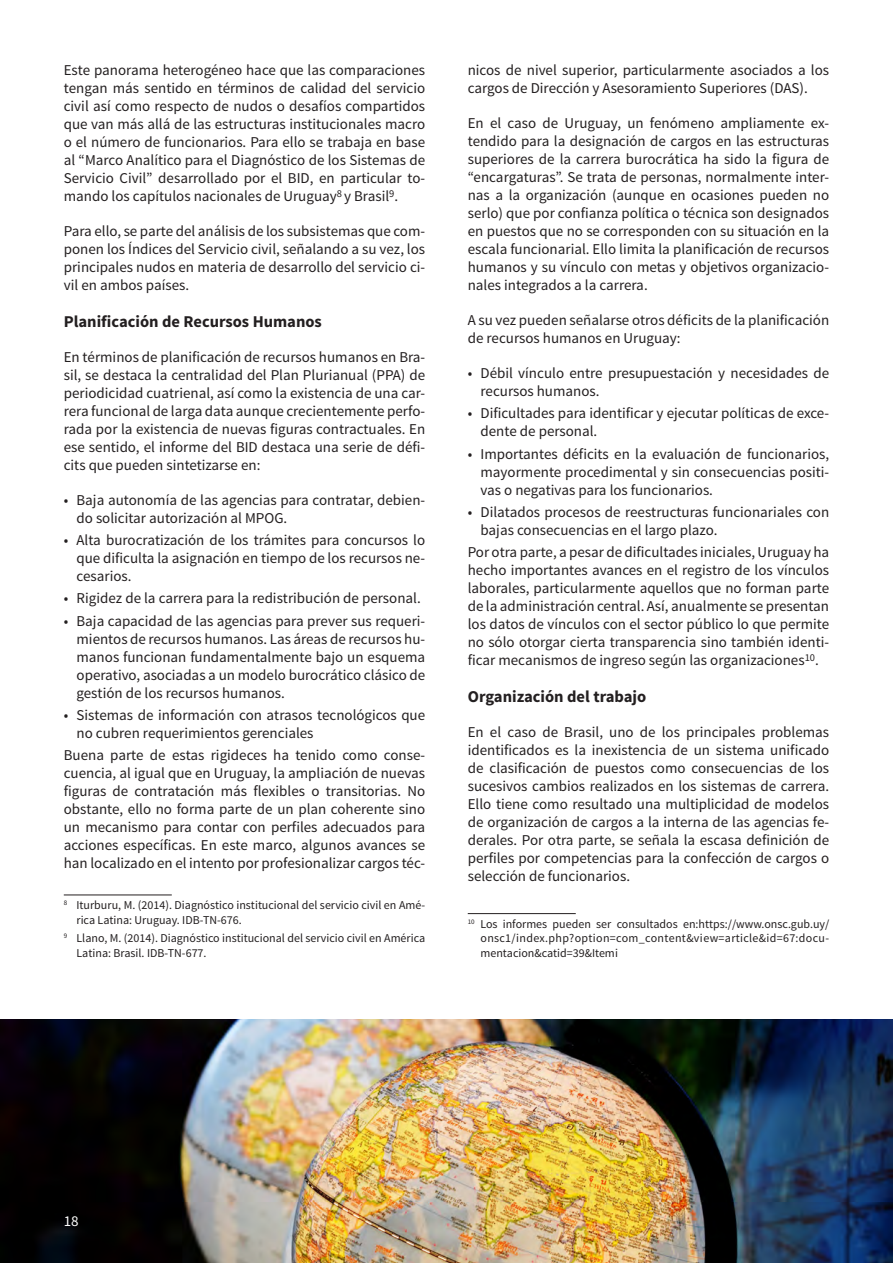
<style>
.page{position:relative;width:893px;height:1263px;background:#fff}
.page>*{position:absolute;margin:0;border:0;box-sizing:border-box;transform-origin:0 0}
.texto{font:700 16.5px "Source Sans Pro";color:#231f20}
.texto-2{font:15px/18px "Source Sans Pro";color:#231f20;text-align:justify}
.t1{font:15px "Source Sans Pro";color:#fff}
.nota_rodapé{font:12px/14.4px "Source Sans Pro";color:#231f20}
</style>
<div class="page">
<hr style="left:64px;top:895px;width:108px;height:1px;background:#231f20">
<hr style="left:468px;top:913px;width:108px;height:1px;background:#231f20">
<img style="left:0;top:1019px;width:893px;height:244px">
<p class="texto-2" style="left:64px;top:61px;width:363px">Este panorama heterogéneo hace que las comparaciones tengan más sentido en términos de calidad del servicio civil así como respecto de nudos o desafíos compartidos que van más allá de las estructuras institucionales macro o el número de funcionarios. Para ello se trabaja en base al “Marco Analítico para el Diagnóstico de los Sistemas de Servicio Civil” desarrollado por el BID, en particular to&shy;mando los capítulos nacionales de Uruguay<sup>8</sup> y Brasil<sup>9</sup>.</p>
<p class="texto-2" style="left:64px;top:222px;width:363px">Para ello, se parte del análisis de los subsistemas que com&shy;ponen los Índices del Servicio civil, señalando a su vez, los principales nudos en materia de desarrollo del servicio ci&shy;vil en ambos países.</p>
<p class="texto" style="left:64px;top:311px;width:260px">Planificación de Recursos Humanos</p>
<p class="texto-2" style="left:64px;top:348px;width:363px">En términos de planificación de recursos humanos en Bra&shy;sil, se destaca la centralidad del Plan Plurianual (PPA) de periodicidad cuatrienal, así como la existencia de una car&shy;rera funcional de larga data aunque crecientemente perfo&shy;rada por la existencia de nuevas figuras contractuales. En ese sentido, el informe del BID destaca una serie de défi&shy;cits que pueden sintetizarse en:</p>
<p class="texto-2" style="left:77px;top:491px;width:350px;text-indent:-13px">• Baja autonomía de las agencias para contratar, debien&shy;do solicitar autorización al MPOG.</p>
<p class="texto-2" style="left:77px;top:531px;width:350px;text-indent:-13px">• Alta burocratización de los trámites para concursos lo que dificulta la asignación en tiempo de los recursos ne&shy;cesarios.</p>
<p class="texto-2" style="left:64px;top:590px;width:358px">• Rigidez de la carrera para la redistribución de personal.</p>
<p class="texto-2" style="left:77px;top:612px;width:350px;text-indent:-13px">• Baja capacidad de las agencias para prever sus requeri&shy;mientos de recursos humanos. Las áreas de recursos hu&shy;manos funcionan fundamentalmente bajo un esquema operativo, asociadas a un modelo burocrático clásico de gestión de los recursos humanos.</p>
<p class="texto-2" style="left:77px;top:706px;width:350px;text-indent:-13px">• Sistemas de información con atrasos tecnológicos que no cubren requerimientos gerenciales</p>
<p class="texto-2" style="left:64px;top:746px;width:363px">Buena parte de estas rigideces ha tenido como conse&shy;cuencia, al igual que en Uruguay, la ampliación de nuevas figuras de contratación más flexibles o transitorias. No obstante, ello no forma parte de un plan coherente sino un mecanismo para contar con perfiles adecuados para acciones específicas. En este marco, algunos avances se han localizado en el intento por profesionalizar cargos téc-</p>
<p class="nota_rodapé" style="left:77px;top:898px;width:350px;text-indent:-13px"><sup>8</sup> Iturburu, M. (2014). Diagnóstico institucional del servicio civil en Amé&shy;rica Latina: Uruguay. IDB-TN-676.</p>
<p class="nota_rodapé" style="left:77px;top:931px;width:350px;text-indent:-13px"><sup>9</sup> Llano, M. (2014). Diagnóstico institucional del servicio civil en América<br>Latina: Brasil. IDB-TN-677.</p>
<p class="texto-2" style="left:468px;top:61px;width:363px">nicos de nivel superior, particularmente asociados a los cargos de Dirección y Asesoramiento Superiores (DAS).</p>
<p class="texto-2" style="left:468px;top:114px;width:363px">En el caso de Uruguay, un fenómeno ampliamente ex&shy;tendido para la designación de cargos en las estructuras superiores de la carrera burocrática ha sido la figura de “encargaturas”. Se trata de personas, normalmente inter&shy;nas a la organización (aunque en ocasiones pueden no serlo) que por confianza política o técnica son designados en puestos que no se corresponden con su situación en la escala funcionarial. Ello limita la planificación de recursos humanos y su vínculo con metas y objetivos organizacio&shy;nales integrados a la carrera.</p>
<p class="texto-2" style="left:468px;top:311px;width:363px">A su vez pueden señalarse otros déficits de la planificación de recursos humanos en Uruguay:</p>
<p class="texto-2" style="left:480px;top:364px;width:350px;text-indent:-13px">• Débil vínculo entre presupuestación y necesidades de recursos humanos.</p>
<p class="texto-2" style="left:480px;top:405px;width:350px;text-indent:-13px">• Dificultades para identificar y ejecutar políticas de exce&shy;dente de personal.</p>
<p class="texto-2" style="left:480px;top:445px;width:350px;text-indent:-13px">• Importantes déficits en la evaluación de funcionarios, mayormente procedimental y sin consecuencias positi&shy;vas o negativas para los funcionarios.</p>
<p class="texto-2" style="left:480px;top:503px;width:350px;text-indent:-13px">• Dilatados procesos de reestructuras funcionariales con bajas consecuencias en el largo plazo.</p>
<p class="texto-2" style="left:468px;top:543px;width:363px">Por otra parte, a pesar de dificultades iniciales, Uruguay ha hecho importantes avances en el registro de los vínculos laborales, particularmente aquellos que no forman parte de la administración central. Así, anualmente se presentan los datos de vínculos con el sector público lo que permite no sólo otorgar cierta transparencia sino también identi&shy;ficar mecanismos de ingreso según las organizaciones<sup>10</sup>.</p>
<p class="texto" style="left:468px;top:686px;width:180px">Organización del trabajo</p>
<p class="texto-2" style="left:468px;top:723px;width:363px">En el caso de Brasil, uno de los principales problemas identificados es la inexistencia de un sistema unificado de clasificación de puestos como consecuencias de los sucesivos cambios realizados en los sistemas de carrera.<br>Ello tiene como resultado una multiplicidad de modelos de organización de cargos a la interna de las agencias fe&shy;derales. Por otra parte, se señala la escasa definición de perfiles por competencias para la confección de cargos o selección de funcionarios.</p>
<p class="nota_rodapé" style="left:480px;top:917px;width:350px;text-align:justify;text-indent:-13px"><sup>10</sup> Los informes pueden ser consultados en:https://www.onsc.gub.uy/ onsc1/index.php?option=com_content&amp;view=article&amp;id=67:docu&shy;mentacion&amp;catid=39&amp;Itemi</p>
<p class="t1" style="left:64px;top:1212px;width:16px">18</p>
</div>
